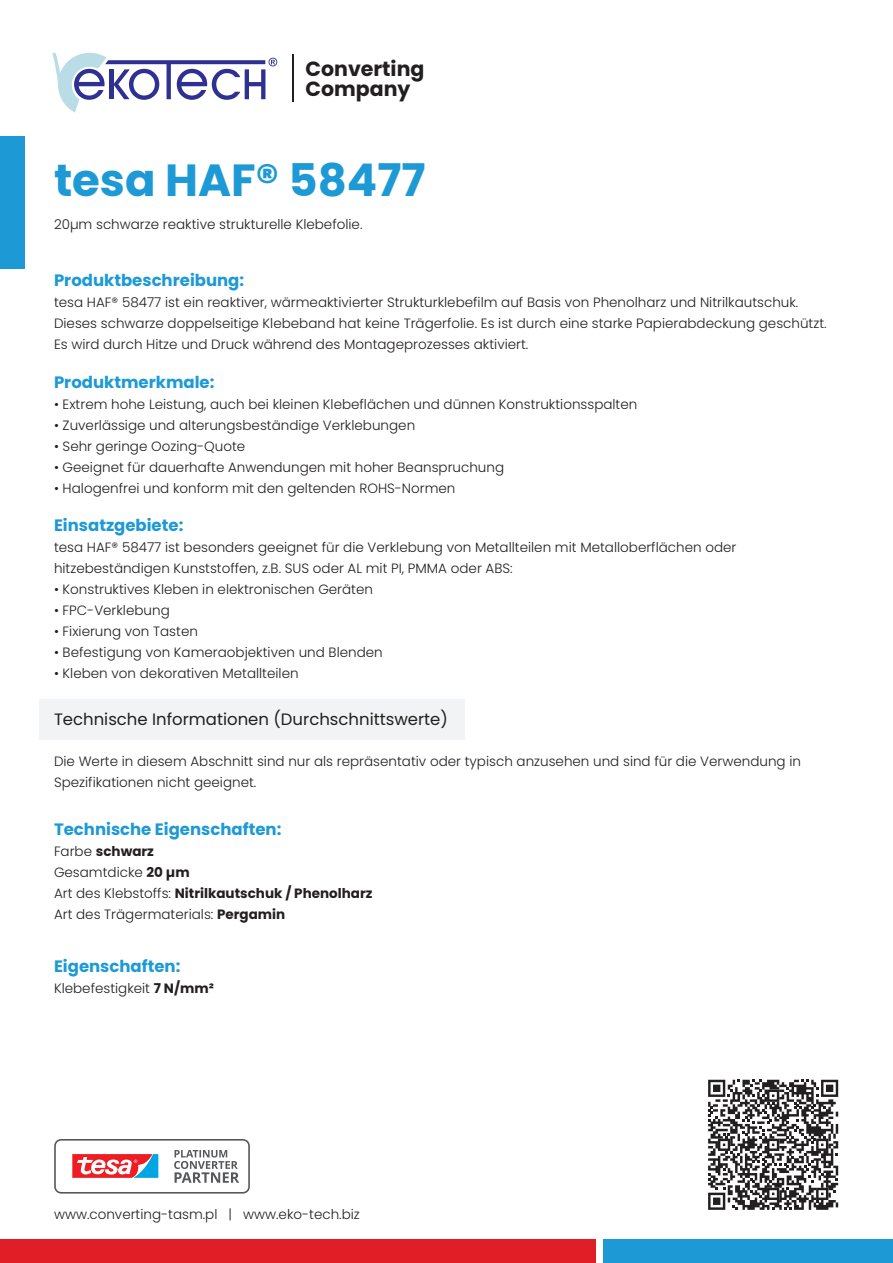
<style>
.page{position:relative;width:893px;height:1263px;background:#fff}
.page>*{position:absolute;margin:0;border:0;box-sizing:border-box;transform-origin:0 0}
.t1{font:700 45px "Poppins";color:#1d9ad5}
.t2{font:700 20.55px/20.2px "Poppins";color:#231f20}
.t3{font:700 16.5px "Poppins";color:#1d9ad5}
.t4{font:16.5px "Poppins";color:#231f20}
.t5{font:300 13.5px/21px "Poppins";color:#231f20}
.t6{font:700 13.5px "Poppins";color:#231f20}
.s1{font-weight:300}
.s2{font-weight:700}
</style>
<div class="page">
<div style="left:0;top:1239px;width:595px;height:24px;background:#e11e25"></div>
<div style="left:604px;top:1239px;width:289px;height:24px;background:#1d9ad5"></div>
<div style="left:0;top:136px;width:24px;height:133px;background:#1d9ad5"></div>
<svg style="left:708px;top:1080px;width:130px;height:130px"></svg>
<svg style="left:54px;top:1139px;width:196px;height:54px"></svg>
<div style="left:39px;top:699px;width:426px;height:41px;background:#f2f3f4"></div>
<svg style="left:52px;top:53px;width:225px;height:60px"></svg>
<hr style="left:292px;top:54px;width:2px;height:48px;background:#231f20">
<p class="t2" style="left:306px;top:60px;width:120px">Converting<br>Company</p>
<p class="t1" style="left:54px;top:154px;width:373px">tesa HAF® 58477</p>
<p class="t5" style="left:54px;top:214px;width:310px">20µm schwarze reaktive strukturelle Klebefolie.</p>
<p class="t3" style="left:54px;top:271px;width:192px">Produktbeschreibung:</p>
<p class="t5" style="left:54px;top:292px;width:774px">tesa HAF® 58477 ist ein reaktiver, wärmeaktivierter Strukturklebefilm auf Basis von Phenolharz und Nitrilkautschuk.<br>Dieses schwarze doppelseitige Klebeband hat keine Trägerfolie. Es ist durch eine starke Papierabdeckung geschützt.</p>
<p class="t5" style="left:54px;top:334px;width:476px">Es wird durch Hitze und Druck während des Montageprozesses aktiviert.</p>
<p class="t3" style="left:54px;top:372px;width:162px">Produktmerkmale:</p>
<p class="t5" style="left:54px;top:393px;width:585px">• Extrem hohe Leistung, auch bei kleinen Klebeflächen und dünnen Konstruktionsspalten</p>
<p class="t5" style="left:54px;top:414px;width:363px">• Zuverlässige und alterungsbeständige Verklebungen</p>
<p class="t5" style="left:54px;top:435px;width:193px">• Sehr geringe Oozing-Quote</p>
<p class="t5" style="left:54px;top:456px;width:452px">• Geeignet für dauerhafte Anwendungen mit hoher Beanspruchung</p>
<p class="t5" style="left:54px;top:477px;width:403px">• Halogenfrei und konform mit den geltenden ROHS-Normen</p>
<p class="t3" style="left:54px;top:516px;width:131px">Einsatzgebiete:</p>
<p class="t5" style="left:54px;top:537px;width:684px">tesa HAF® 58477 ist besonders geeignet für die Verklebung von Metallteilen mit Metalloberflächen oder hitzebeständigen Kunststoffen, z.B. SUS oder AL mit PI, PMMA oder ABS:</p>
<p class="t5" style="left:54px;top:579px;width:321px">• Konstruktives Kleben in elektronischen Geräten</p>
<p class="t5" style="left:54px;top:600px;width:117px">• FPC-Verklebung</p>
<p class="t5" style="left:54px;top:621px;width:145px">• Fixierung von Tasten</p>
<p class="t5" style="left:54px;top:642px;width:330px">• Befestigung von Kameraobjektiven und Blenden</p>
<p class="t5" style="left:54px;top:663px;width:246px">• Kleben von dekorativen Metallteilen</p>
<p class="t4" style="left:54px;top:710px;width:395px">Technische Informationen (Durchschnittswerte)</p>
<p class="t5" style="left:54px;top:751px;width:748px">Die Werte in diesem Abschnitt sind nur als repräsentativ oder typisch anzusehen und sind für die Verwendung in</p>
<p class="t5" style="left:54px;top:772px;width:204px">Spezifikationen nicht geeignet.</p>
<p class="t3" style="left:54px;top:819px;width:229px">Technische Eigenschaften:</p>
<p class="t6" style="left:54px;top:843px;width:101px"><span class="s1">Farbe</span> schwarz</p>
<p class="t5" style="left:54px;top:862px;width:137px">Gesamtdicke <span class="s2">20 µm</span></p>
<p class="t6" style="left:54px;top:885px;width:320px"><span class="s1">Art des Klebstoffs:</span> Nitrilkautschuk / Phenolharz</p>
<p class="t5" style="left:54px;top:904px;width:233px">Art des Trägermaterials: <span class="s2">Pergamin</span></p>
<p class="t3" style="left:54px;top:957px;width:128px">Eigenschaften:</p>
<p class="t5" style="left:54px;top:978px;width:161px">Klebefestigkeit <span class="s2">7 N/mm²</span></p>
<p class="t5" style="left:54px;top:1203px;width:307px">www.converting-tasm.pl | www.eko-tech.biz</p>
</div>
